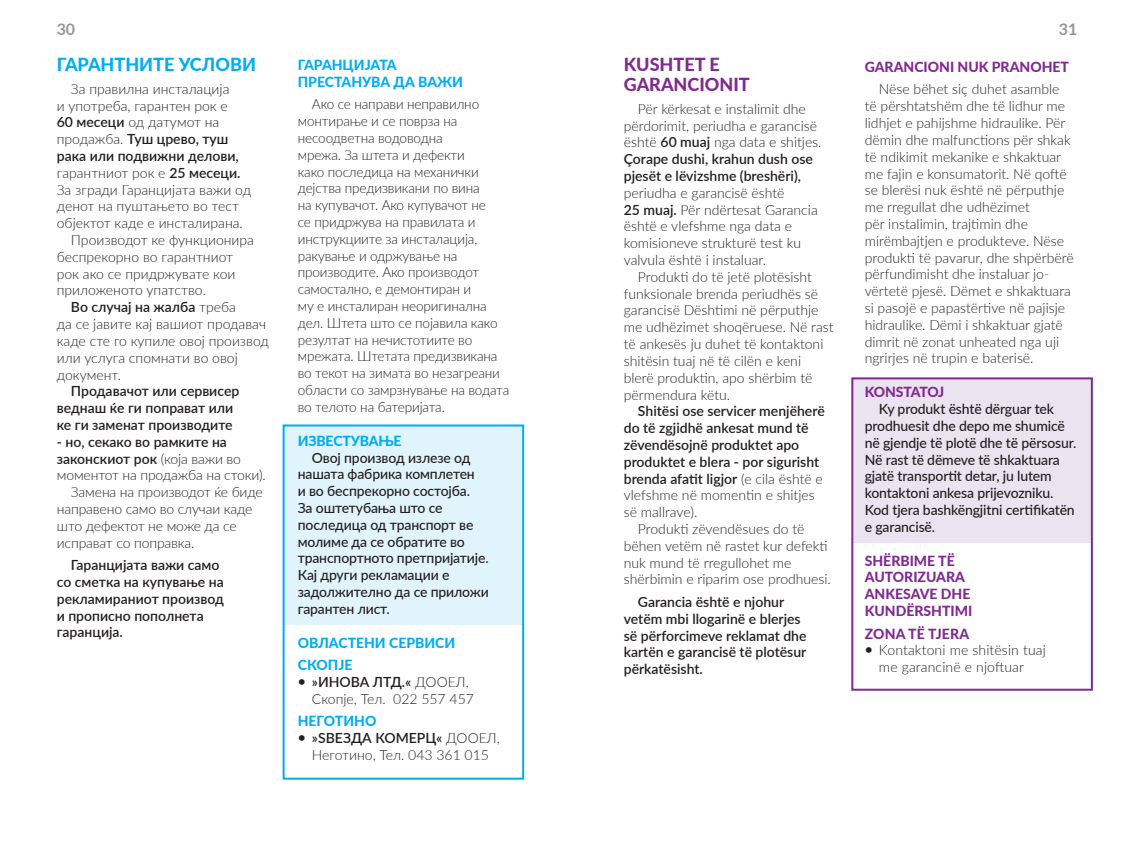
<style>
.page{position:relative;width:1134px;height:851px;background:#fff}
.page>*{position:absolute;margin:0;border:0;box-sizing:border-box;transform-origin:0 0}
.t1{font:800 18px/20px "Lato";color:#802990}
.t2{font:800 18px "Lato";color:#00aeef}
.t3{font:700 16px "Lato";color:#939598}
.t4{font:300 14px/16.8px "Lato";color:#231f20}
.t5{font:600 14px/16.8px "Lato";color:#231f20}
.t6{font:500 14px/16.8px "Lato";letter-spacing:-.01em;color:#231f20}
.t7{font:800 14px/16.8px "Lato";color:#802990}
.t8{font:800 14px/16.8px "Lato";color:#00aeef}
.t9{font:800 14px "Lato";letter-spacing:-.035em;color:#802990}
.s1{font-weight:600}
.s2{font-weight:300}
</style>
<div class="page">
<div style="left:852px;top:378px;width:240px;height:165px;background:#ece3f0"></div>
<div style="left:851px;top:377px;width:242px;height:313px;border:2px solid #802990"></div>
<div style="left:284px;top:425px;width:239px;height:200px;background:#e1f4fc"></div>
<div style="left:283px;top:424px;width:241px;height:355px;border:2px solid #00aeef"></div>
<p class="t3" style="left:57px;top:17px;width:20px">30</p>
<p class="t3" style="left:1059px;top:17px;width:20px">31</p>
<p class="t1" style="left:624px;top:54px;width:127px">KUSHTET E<br>GARANCIONIT</p>
<p class="t4" style="left:624px;top:100px;width:199px;text-indent:14px">Për kërkesat e instalimit dhe përdorimit, periudha e garancisë është <span class="s1">60 muaj</span> nga data e shitjes.<br><span class="s1">Çorape dushi, krahun dush ose pjesët e lëvizshme (breshëri),</span></p>
<p class="t4" style="left:624px;top:184px;width:195px">periudha e garancisë është<br><span class="s1">25 muaj.</span> Për ndërtesat Garancia është e vlefshme nga data e komisioneve strukturë test ku valvula është i instaluar.</p>
<p class="t4" style="left:624px;top:268px;width:211px;text-indent:14px">Produkti do të jetë plotësisht funksionale brenda periudhës së garancisë Dështimi në përputhje me udhëzimet shoqëruese. Në rast të ankesës ju duhet të kontaktoni shitësin tuaj në të cilën e keni blerë produktin, apo shërbim të përmendura këtu.</p>
<p class="t5" style="left:624px;top:402px;width:202px;text-indent:14px">Shitësi ose servicer menjëherë do të zgjidhë ankesat mund të zëvendësojnë produktet apo produktet e blera - por sigurisht brenda afatit ligjor <span class="s2">(e cila është e vlefshme në momentin e shitjes së mallrave).</span></p>
<p class="t4" style="left:624px;top:520px;width:209px;text-indent:14px">Produkti zëvendësues do të bëhen vetëm në rastet kur defekti nuk mund të rregullohet me shërbimin e riparim ose prodhuesi.</p>
<p class="t5" style="left:624px;top:592px;width:184px;text-indent:14px">Garancia është e njohur vetëm mbi llogarinë e blerjes së përforcimeve reklamat dhe kartën e garancisë të plotësur përkatësisht.</p>
<p class="t2" style="left:57px;top:51px;width:201px">ГАРАНТНИТЕ УСЛОВИ</p>
<p class="t4" style="left:71px;top:80px;width:160px">За правилна инсталација</p>
<p class="t4" style="left:57px;top:97px;width:173px">и употреба, гарантен рок е</p>
<p class="t4" style="left:57px;top:113px;width:164px"><span class="s1">60 месеци</span> од датумот на</p>
<p class="t5" style="left:57px;top:130px;width:173px"><span class="s2">продажба.</span> Туш црево, туш</p>
<p class="t5" style="left:57px;top:147px;width:183px">рака или подвижни делови,</p>
<p class="t4" style="left:57px;top:164px;width:185px">гарантниот рок е <span class="s1">25 месеци.</span></p>
<p class="t4" style="left:57px;top:181px;width:196px">За згради Гаранцијата важи од</p>
<p class="t4" style="left:57px;top:197px;width:184px">денот на пуштањето во тест</p>
<p class="t4" style="left:57px;top:214px;width:188px">објектот каде е инсталирана.</p>
<p class="t4" style="left:71px;top:231px;width:185px">Производот ке функционира</p>
<p class="t4" style="left:57px;top:248px;width:178px">беспрекорно во гарантниот</p>
<p class="t4" style="left:57px;top:265px;width:180px">рок ако се придржувате кои</p>
<p class="t4" style="left:57px;top:281px;width:151px">приложеното упатство.</p>
<p class="t5" style="left:71px;top:298px;width:167px">Во случај на жалба <span class="s2">треба</span></p>
<p class="t4" style="left:57px;top:315px;width:211px">да се јавите кај вашиот продавач</p>
<p class="t4" style="left:57px;top:332px;width:214px">каде сте го купиле овој производ</p>
<p class="t4" style="left:57px;top:349px;width:183px">или услуга спомнати во овој</p>
<p class="t4" style="left:57px;top:365px;width:66px">документ.</p>
<p class="t5" style="left:57px;top:382px;width:184px;text-indent:14px">Продавачот или сервисер веднаш ќе ги поправат или ке ги заменат производите</p>
<p class="t5" style="left:57px;top:432px;width:172px">- но, секако во рамките на</p>
<p class="t5" style="left:57px;top:449px;width:186px">законскиот рок <span class="s2">(која важи во</span></p>
<p class="t4" style="left:57px;top:466px;width:211px">моментот на продажба на стоки).</p>
<p class="t4" style="left:71px;top:483px;width:193px">Замена на производот ќе биде</p>
<p class="t4" style="left:57px;top:500px;width:197px">направено само во случаи каде</p>
<p class="t4" style="left:57px;top:517px;width:181px">што дефектот не може да се</p>
<p class="t4" style="left:57px;top:533px;width:139px">исправат со поправка.</p>
<p class="t5" style="left:57px;top:556px;width:169px;text-indent:14px">Гаранцијата важи само со сметка на купување на рекламираниот производ и прописно пополнета гаранција.</p>
<p class="t8" style="left:298px;top:56px;width:167px">ГАРАНЦИЈАТА<br>ПРЕСТАНУВА ДА ВАЖИ</p>
<p class="t4" style="left:298px;top:95px;width:213px;text-indent:14px">Ако се направи неправилно монтирање и се поврза на несоодветна водоводна<br>мрежа. За штета и дефекти<br>како последица на механички дејства предизвикани по вина<br>на купувачот. Ако купувачот не<br>се придржува на правилата и инструкциите за инсталација, ракување и одржување на производите. Ако производот самостално, е демонтиран и<br>му е инсталиран неоригинална дел. Штета што се појавила како резултат на нечистотиите во мрежата. Штетата предизвикана во текот на зимата во незагреани области со замрзнување на водата во телото на батеријата.</p>
<p class="t8" style="left:298px;top:431px;width:105px">ИЗВЕСТУВАЊЕ</p>
<p class="t6" style="left:298px;top:448px;width:193px;text-indent:14px">Овој производ излезе од нашата фабрика комплетен<br>и во беспрекорно состојба.<br>За оштетyбања што се последица од транспорт ве молиме да се обратите во транспортното претпријатије.<br>Кај други рекламации е задолжително да се приложи гарантен лист.</p>
<p class="t8" style="left:298px;top:630px;width:159px;line-height:22.4px">ОВЛАСТЕНИ СЕРВИСИ<br>СКОПЈЕ</p>
<p class="t4" style="left:312px;top:673px;width:163px;text-indent:-14px"><span class="s1">• »ИНОВА ЛТД.«</span> ДООЕЛ,<br>Скопје, Тел. 022 557 457</p>
<p class="t8" style="left:298px;top:712px;width:80px">НЕГОТИНО</p>
<p class="t4" style="left:298px;top:729px;width:203px;text-align:center"><span class="s1">• »SВЕЗДА КОМЕРЦ«</span> ДООЕЛ,<br>Неготино, Тел. 043 361 015</p>
<p class="t7" style="left:865px;top:58px;width:206px">GARANCIONI NUK PRANOHET</p>
<p class="t4" style="left:865px;top:80px;width:210px;text-indent:14px">Nëse bëhet siç duhet asamble të përshtatshëm dhe të lidhur me lidhjet e pahijshme hidraulike. Për dëmin dhe malfunctions për shkak të ndikimit mekanike e shkaktuar me fajin e konsumatorit. Në qoftë se blerësi nuk është në përputhje me rregullat dhe udhëzimet<br>për instalimin, trajtimin dhe mirëmbajtjen e produkteve. Nëse produkti të pavarur, dhe shpërbërë përfundimisht dhe instaluar jo&shy;vërtetë pjesë. Dëmet e shkaktuara si pasojë e papastërtive në pajisje hidraulike. Dëmi i shkaktuar gjatë dimrit në zonat unheated nga uji ngrirjes në trupin e baterisë.</p>
<p class="t9" style="left:865px;top:382px;width:81px">KONSTATOJ</p>
<p class="t6" style="left:865px;top:400px;width:213px;text-indent:14px">Ky produkt është dërguar tek prodhuesit dhe depo me shumicë në gjendje të plotë dhe të përsosur.<br>Në rast të dëmeve të shkaktuara gjatë transportit detar, ju lutem kontaktoni ankesa prijevozniku.<br>Kod tjera bashkëngjitni certifikatën e garancisë.</p>
<p class="t7" style="left:865px;top:551px;width:109px">SHËRBIME TË<br>AUTORIZUARA<br>ANKESAVE DHE<br>KUNDËRSHTIMI</p>
<p class="t7" style="left:865px;top:624px;width:106px">ZONA TË TJERA</p>
<p class="t4" style="left:865px;top:641px;width:183px;text-align:center"><span class="s1">•</span> Kontaktoni me shitësin tuaj me garancinë e njoftuar</p>
</div>
